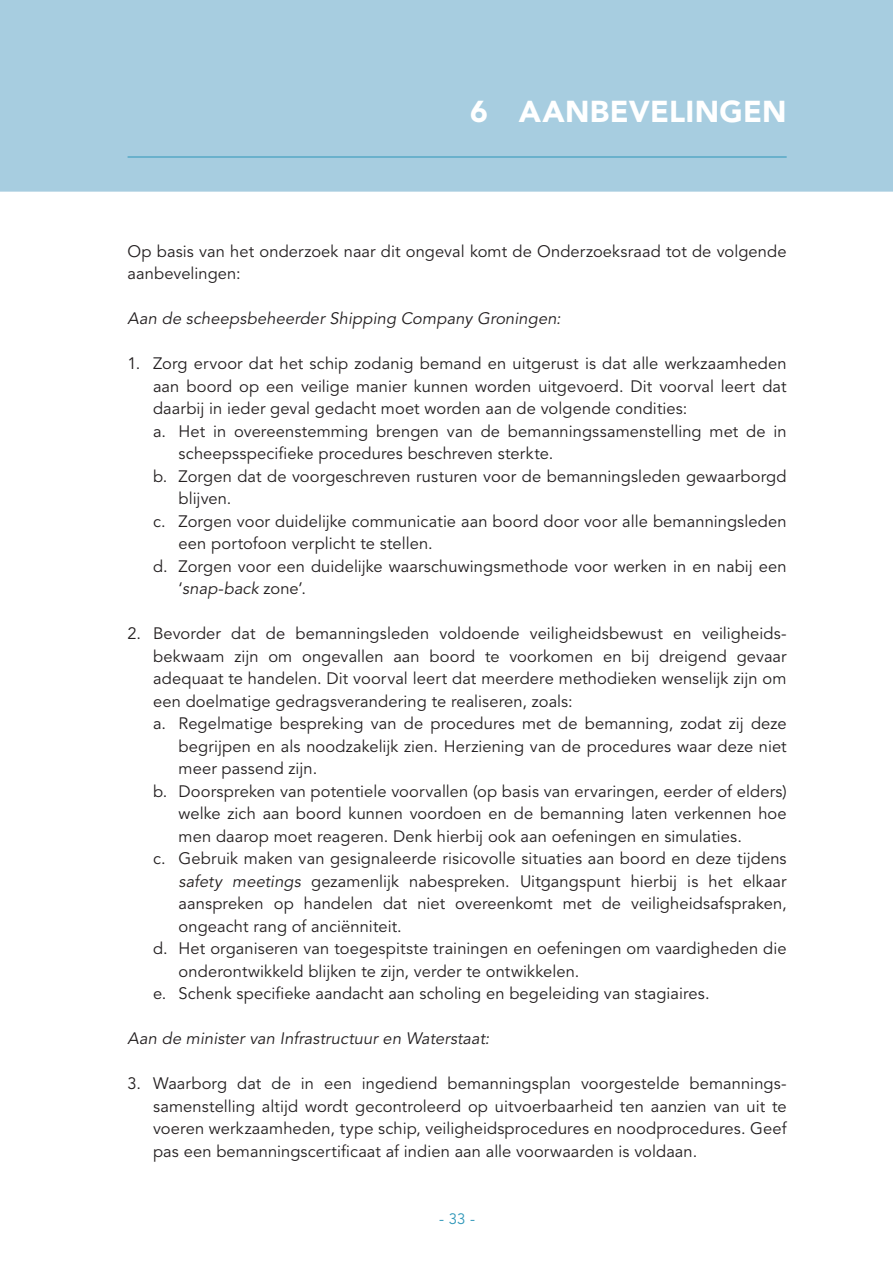
<style>
.page{position:relative;width:893px;height:1263px;background:#fff}
.page>*{position:absolute;margin:0;border:0;box-sizing:border-box;transform-origin:0 0}
.t1{font:900 30px "Avenir LT Std";letter-spacing:.01em;color:#fff}
.Bodytekst{font:16.5px/22.5px "Avenir LT Std";letter-spacing:.005em;color:#231f20}
.Bodytekst-2{font:italic 16.5px "Avenir LT Std";letter-spacing:.01em;color:#231f20}
.t2{font:15px "Avenir LT Std";color:#2f97b9}
.s1{font-style:italic}
</style>
<div class="page">
<div style="left:0;top:0;width:893px;height:192px;background:#a7cde0"></div>
<hr style="left:128px;top:157px;width:659px;height:1px;background:#2f97b9">
<p class="t1" style="left:470px;top:93px;width:318px">6 AANBEVELINGEN</p>
<p class="Bodytekst" style="left:128px;top:240px;width:661px">Op basis van het onderzoek naar dit ongeval komt de Onderzoeksraad tot de volgende aanbevelingen:</p>
<p class="Bodytekst-2" style="left:128px;top:309px;width:435px">Aan de scheepsbeheerder Shipping Company Groningen:</p>
<p class="Bodytekst" style="left:153px;top:353px;width:635px;text-align:justify;text-indent:-26px">1. Zorg ervoor dat het schip zodanig bemand en uitgerust is dat alle werkzaamheden aan boord op een veilige manier kunnen worden uitgevoerd. Dit voorval leert dat daarbij in ieder geval gedacht moet worden aan de volgende condities:</p>
<p class="Bodytekst" style="left:179px;top:420px;width:610px;text-indent:-26px">a. Het in overeenstemming brengen van de bemanningssamenstelling met de in scheepsspecifieke procedures beschreven sterkte.</p>
<p class="Bodytekst" style="left:179px;top:465px;width:610px;text-indent:-26px">b. Zorgen dat de voorgeschreven rusturen voor de bemanningsleden gewaarborgd blijven.</p>
<p class="Bodytekst" style="left:179px;top:510px;width:610px;text-indent:-26px">c. Zorgen voor duidelijke communicatie aan boord door voor alle bemanningsleden een portofoon verplicht te stellen.</p>
<p class="Bodytekst" style="left:179px;top:555px;width:610px;text-indent:-26px">d. Zorgen voor een duidelijke waarschuwingsmethode voor werken in en nabij een ‘<span class="s1">snap-back</span> zone’.</p>
<p class="Bodytekst" style="left:153px;top:623px;width:635px;text-align:justify;text-indent:-26px">2. Bevorder dat de bemanningsleden voldoende veiligheidsbewust en veiligheids&shy;bekwaam zijn om ongevallen aan boord te voorkomen en bij dreigend gevaar adequaat te handelen. Dit voorval leert dat meerdere methodieken wenselijk zijn om een doelmatige gedragsverandering te realiseren, zoals:</p>
<p class="Bodytekst" style="left:179px;top:713px;width:610px;text-align:justify;text-indent:-26px">a. Regelmatige bespreking van de procedures met de bemanning, zodat zij deze begrijpen en als noodzakelijk zien. Herziening van de procedures waar deze niet meer passend zijn.</p>
<p class="Bodytekst" style="left:179px;top:780px;width:610px;text-align:justify;text-indent:-26px">b. Doorspreken van potentiele voorvallen (op basis van ervaringen, eerder of elders) welke zich aan boord kunnen voordoen en de bemanning laten verkennen hoe men daarop moet reageren. Denk hierbij ook aan oefeningen en simulaties.</p>
<p class="Bodytekst" style="left:179px;top:848px;width:610px;text-align:justify;text-indent:-26px">c. Gebruik maken van gesignaleerde risicovolle situaties aan boord en deze tijdens <span class="s1">safety meetings</span> gezamenlijk nabespreken. Uitgangspunt hierbij is het elkaar aanspreken op handelen dat niet overeenkomt met de veiligheidsafspraken, ongeacht rang of anciënniteit.</p>
<p class="Bodytekst" style="left:179px;top:938px;width:609px;text-indent:-26px">d. Het organiseren van toegespitste trainingen en oefeningen om vaardigheden die onderontwikkeld blijken te zijn, verder te ontwikkelen.</p>
<p class="Bodytekst" style="left:153px;top:983px;width:558px">e. Schenk specifieke aandacht aan scholing en begeleiding van stagiaires.</p>
<p class="Bodytekst-2" style="left:128px;top:1029px;width:363px">Aan de minister van Infrastructuur en Waterstaat:</p>
<p class="Bodytekst" style="left:153px;top:1073px;width:635px;text-align:justify;text-indent:-26px">3. Waarborg dat de in een ingediend bemanningsplan voorgestelde bemannings&shy;samenstelling altijd wordt gecontroleerd op uitvoerbaarheid ten aanzien van uit te voeren werkzaamheden, type schip, veiligheidsprocedures en noodprocedures. Geef pas een bemanningscertificaat af indien aan alle voorwaarden is voldaan.</p>
<p class="t2" style="left:439px;top:1210px;width:37px">- 33 -</p>
</div>
